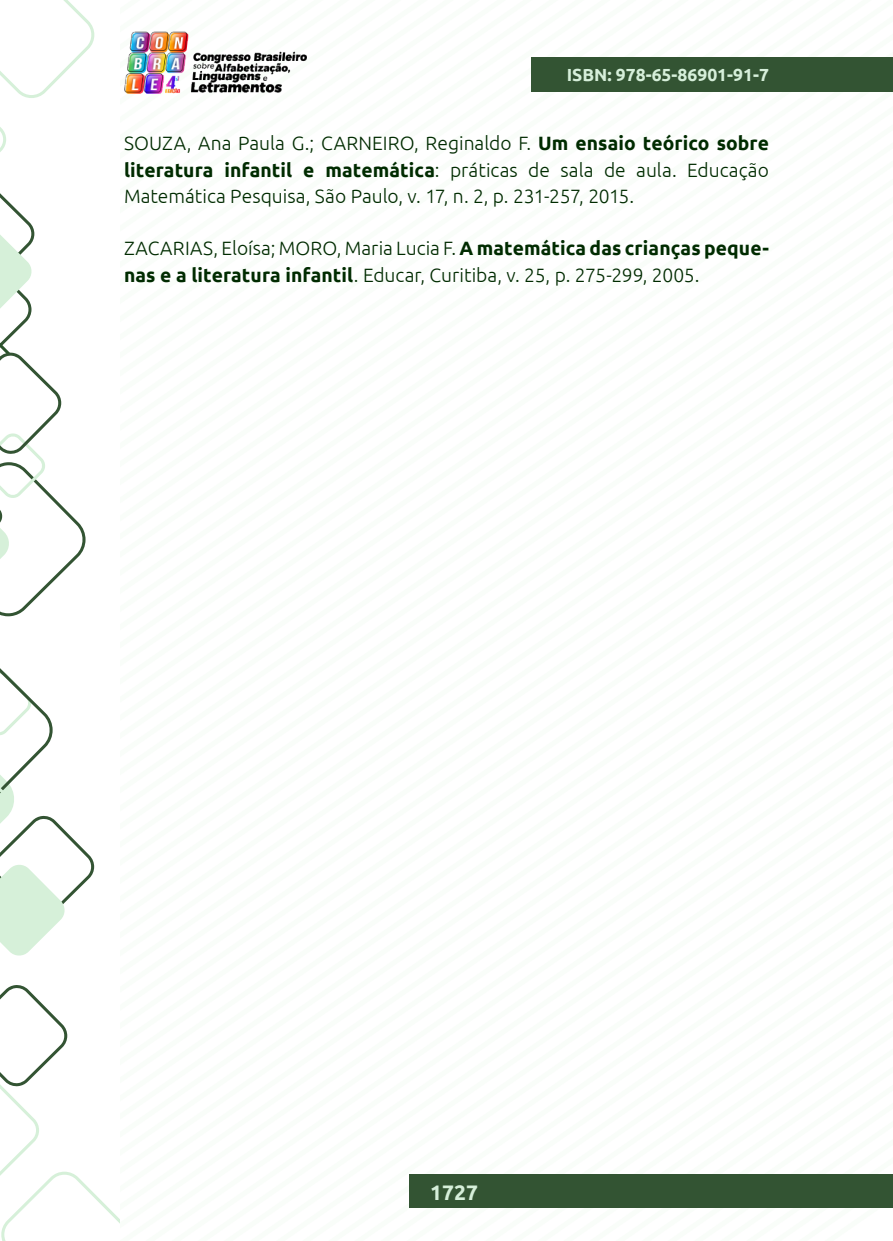
<style>
.page{position:relative;width:893px;height:1241px;background:#fff}
.page>*{position:absolute;margin:0;border:0;box-sizing:border-box;transform-origin:0 0}
.t1{font:700 21px "Ubuntu";color:#d6efda}
._16_REFERENCIAS{font:300 19.25px/26.2px "Ubuntu";color:#002b00;text-align:justify}
.t2{font:700 17.5px "Ubuntu";color:#d6efda}
.s1{font-weight:700}
</style>
<div class="page">
<div style="left:410px;top:1174px;width:483px;height:33px;background:#335433"></div>
<img style="left:124px;top:31px;width:182px;height:62px">
<div style="left:532px;top:57px;width:361px;height:35px;background:#335433"></div>
<svg style="left:0;top:985px;width:119px;height:255px"></svg>
<svg style="left:0;top:0;width:94px;height:616px"></svg>
<svg style="left:0;top:668px;width:94px;height:288px"></svg>
<p class="t2" style="left:567px;top:64px;width:204px">ISBN: 978-65-86901-91-7</p>
<p class="_16_REFERENCIAS" style="left:124px;top:130px;width:646px">SOUZA, Ana Paula G.; CARNEIRO, Reginaldo F. <span class="s1">Um ensaio teórico sobre literatura infantil e matemática</span>: práticas de sala de aula. Educação Matemática Pesquisa, São Paulo, v. 17, n. 2, p. 231-257, 2015.</p>
<p class="_16_REFERENCIAS" style="left:124px;top:235px;width:646px">ZACARIAS, Eloísa; MORO, Maria Lucia F. <span class="s1">A matemática das crianças peque&shy;nas e a literatura infantil</span>. Educar, Curitiba, v. 25, p. 275-299, 2005.</p>
<p class="t1" style="left:430px;top:1178px;width:49px">1727</p>
</div>
